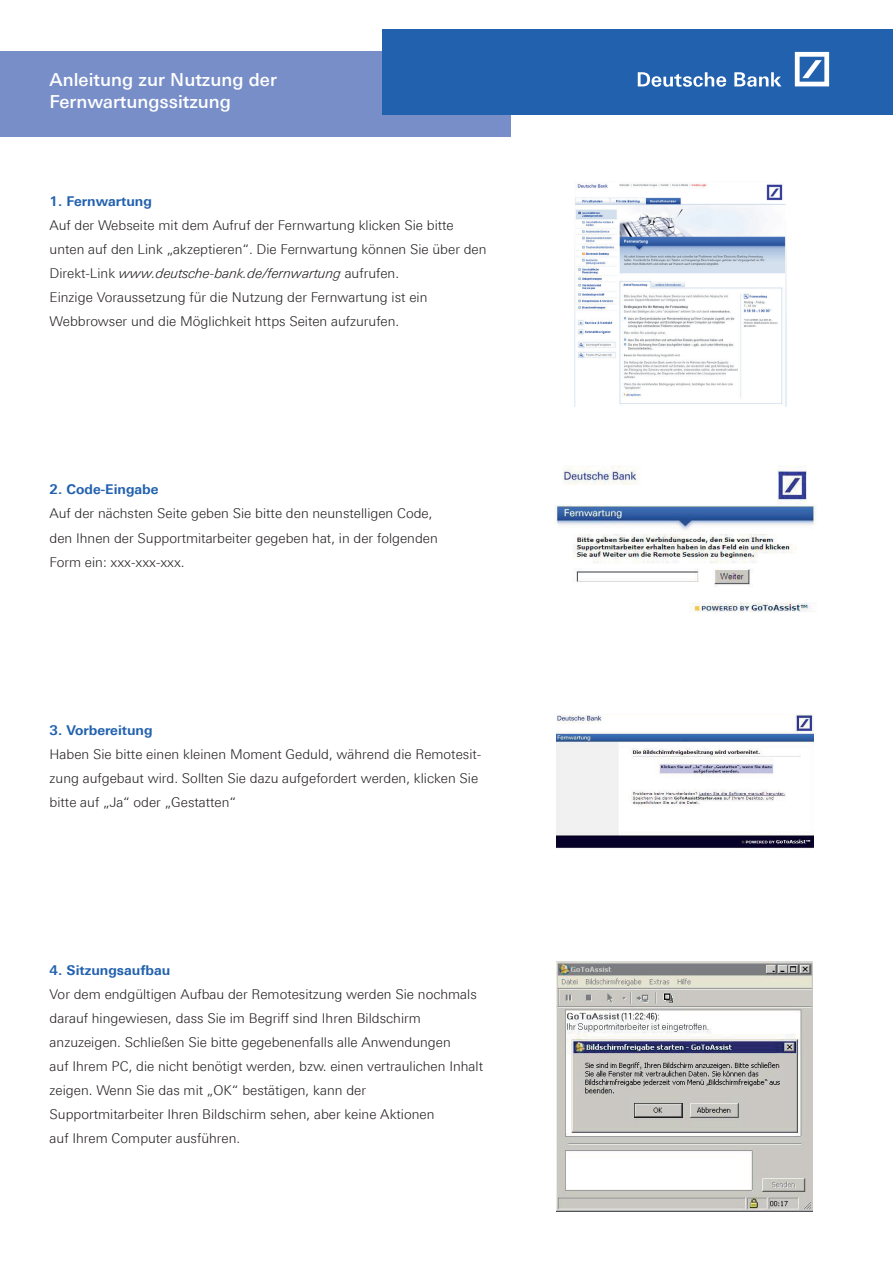
<style>
.page{position:relative;width:893px;height:1263px;background:#fff}
.page>*{position:absolute;margin:0;border:0;box-sizing:border-box;transform-origin:0 0}
.t1{font:500 18px/21.6px "Deu Ba Univers";color:#fff}
.t2{font:300 13.5px/24px "Deu Ba Univers";color:#231f20}
.t3{font:700 13.5px "Deu Ba Univers";color:#2161ae}
.s1{font-style:italic}
</style>
<div class="page">
<div style="left:0;top:51px;width:510px;height:85px;background:#788ec8"></div>
<div style="left:383px;top:30px;width:510px;height:85px;background:#2161ae"></div>
<svg style="left:638px;top:72px;width:88px;height:15px"></svg>
<svg style="left:734px;top:72px;width:47px;height:15px"></svg>
<svg style="left:795px;top:52px;width:34px;height:34px"></svg>
<img style="left:575px;top:183px;width:211px;height:224px">
<img style="left:554px;top:465px;width:263px;height:148px">
<img style="left:557px;top:715px;width:256px;height:134px">
<img style="left:556px;top:961px;width:256px;height:250px">
<h1 class="t1" style="left:50px;top:69px;width:229px">Anleitung zur Nutzung der<br>Fernwartungssitzung</h1>
<p class="t3" style="left:50px;top:193px;width:104px">1. Fernwartung</p>
<p class="t2" style="left:50px;top:213px;width:438px">Auf der Webseite mit dem Aufruf der Fernwartung klicken Sie bitte unten auf den Link „akzeptieren“. Die Fernwartung können Sie über den Direkt-Link <span class="s1">www.deutsche-bank.de/fernwartung</span> aufrufen.<br>Einzige Voraussetzung für die Nutzung der Fernwartung ist ein Webbrowser und die Möglichkeit https Seiten aufzurufen.</p>
<p class="t3" style="left:50px;top:481px;width:110px">2. Code-Eingabe</p>
<p class="t2" style="left:50px;top:502px;width:390px">Auf der nächsten Seite geben Sie bitte den neunstelligen Code, den Ihnen der Supportmitarbeiter gegeben hat, in der folgenden<br>Form ein: xxx-xxx-xxx.</p>
<p class="t3" style="left:50px;top:721px;width:105px">3. Vorbereitung</p>
<p class="t2" style="left:50px;top:742px;width:433px">Haben Sie bitte einen kleinen Moment Geduld, während die Remotesit&shy;zung aufgebaut wird. Sollten Sie dazu aufgefordert werden, klicken Sie bitte auf „Ja“ oder „Gestatten“</p>
<p class="t3" style="left:50px;top:961px;width:122px">4. Sitzungsaufbau</p>
<p class="t2" style="left:50px;top:982px;width:435px">Vor dem endgültigen Aufbau der Remotesitzung werden Sie nochmals darauf hingewiesen, dass Sie im Begriff sind Ihren Bildschirm anzuzeigen. Schließen Sie bitte gegebenenfalls alle Anwendungen<br>auf Ihrem PC, die nicht benötigt werden, bzw. einen vertraulichen Inhalt zeigen. Wenn Sie das mit „OK“ bestätigen, kann der Supportmitarbeiter Ihren Bildschirm sehen, aber keine Aktionen<br>auf Ihrem Computer ausführen.</p>
</div>
